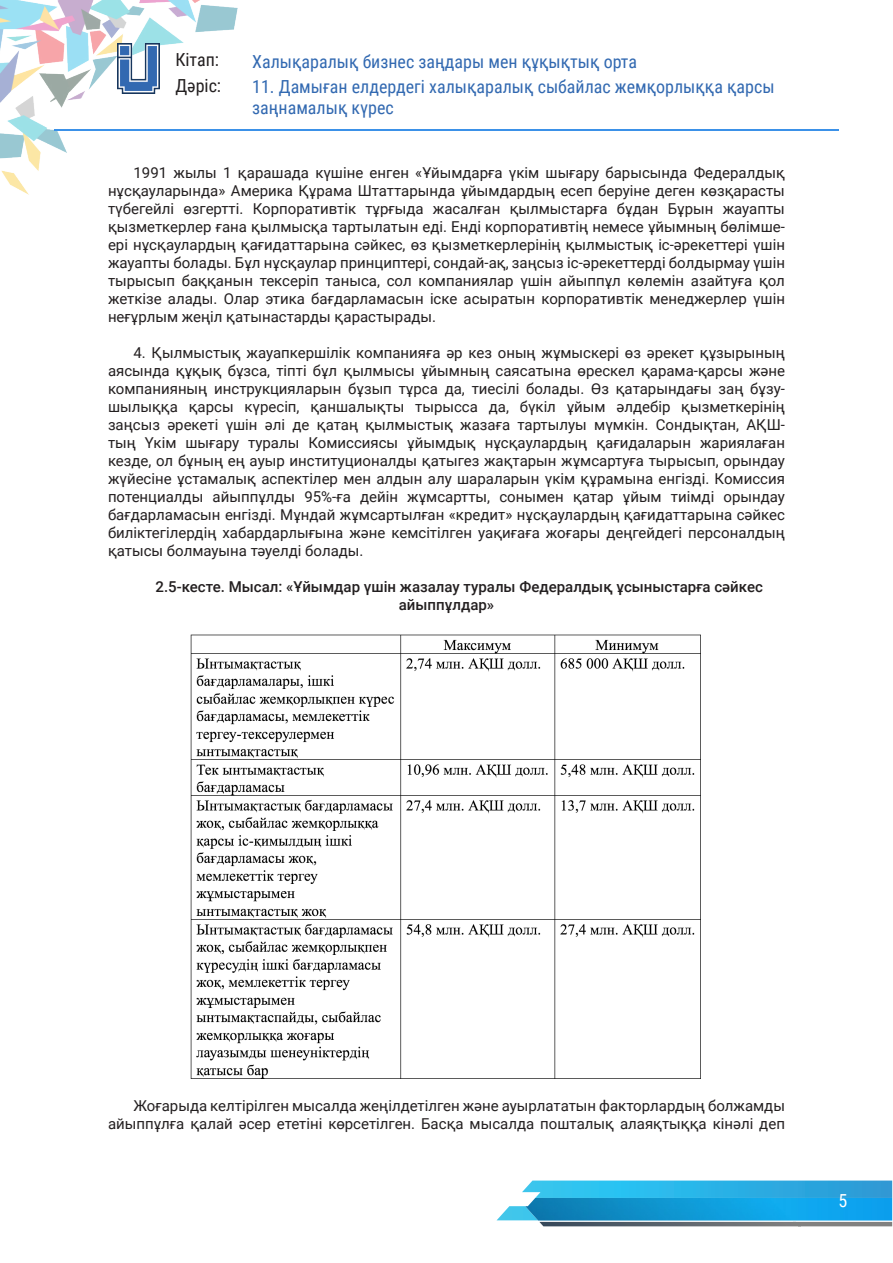
<style>
.page{position:relative;width:893px;height:1263px;background:#fff}
.page>*{position:absolute;margin:0;border:0;box-sizing:border-box;transform-origin:0 0}
.t1{font:18px/21px "Roboto Condensed";color:#3269b1}
.t2{font:18px/25.5px "Roboto Condensed";color:#231f20}
.t3{font:18px "Roboto Condensed";color:#fff}
.t4{font:15px/18px "Roboto";color:#231f20;text-align:justify}
.t5{font:500 15px/18px "Roboto";color:#231f20}
</style>
<div class="page">
<svg style="left:497px;top:1180px;width:395px;height:46px"></svg>
<img style="left:525px;top:1198px;width:367px;height:22px">
<img style="left:0;top:0;width:238px;height:195px">
<hr style="left:54px;top:129px;width:785px;height:2px;background:#3b91e8">
<img style="left:118px;top:44px;width:41px;height:49px">
<img style="left:190px;top:634px;width:511px;height:445px">
<p class="t2" style="left:175px;top:46px;width:47px">Кітап:<br>Дәріс:</p>
<p class="t1" style="left:252px;top:50px;width:386px">Халықаралық бизнес заңдары мен құқықтық орта</p>
<p class="t1" style="left:252px;top:75px;width:524px">11. Дамыған елдердегі халықаралық сыбайлас жемқорлыққа қарсы заңнамалық күрес</p>
<p class="t4" style="left:108px;top:163px;width:678px;text-indent:26px">1991 жылы 1 қарашада күшіне енген «Ұйымдарға үкім шығару барысында Федералдық нұсқауларында» Америка Құрама Штаттарында ұйымдардың есеп беруіне деген көзқарасты түбегейлі өзгертті. Корпоративтік тұрғыда жасалған қылмыстарға бұдан Бұрын жауапты қызметкерлер ғана қылмысқа тартылатын еді. Енді корпоративтің немесе ұйымның бөлімше&shy;ері нұсқаулардың қағидаттарына сәйкес, өз қызметкерлерінің қылмыстық іс-әрекеттері үшін жауапты болады. Бұл нұсқаулар принциптері, сондай-ақ, заңсыз іс-әрекеттерді болдырмау үшін тырысып баққанын тексеріп таныса, сол компаниялар үшін айыппұл көлемін азайтуға қол жеткізе алады. Олар этика бағдарламасын іске асыратын корпоративтік менеджерлер үшін неғұрлым жеңiл қатынастарды қарастырады.</p>
<p class="t4" style="left:108px;top:343px;width:678px;text-indent:26px">4. Қылмыстық жауапкершілік компанияға әр кез оның жұмыскері өз әрекет құзырының аясында құқық бұзса, тіпті бұл қылмысы ұйымның саясатына өрескел қарама-қарсы және компанияның инструкцияларын бұзып тұрса да, тиесілі болады. Өз қатарындағы заң бұзу&shy;шылыққа қарсы күресіп, қаншалықты тырысса да, бүкіл ұйым әлдебір қызметкерінің заңсыз әрекеті үшін әлі де қатаң қылмыстық жазаға тартылуы мүмкін. Сондықтан, АҚШ&shy;тың Үкім шығару туралы Комиссиясы ұйымдық нұсқаулардың қағидаларын жариялаған кезде, ол бұның ең ауыр институционалды қатыгез жақтарын жұмсартуға тырысып, орындау жүйесіне ұстамалық аспектілер мен алдын алу шараларын үкім құрамына енгізді. Комиссия потенциалды айыппұлды 95%-ға дейін жұмсартты, сонымен қатар ұйым тиімді орындау бағдарламасын енгізді. Мұндай жұмсартылған «кредит» нұсқаулардың қағидаттарына сәйкес биліктегілердің хабардарлығына және кемсітілген уақиғаға жоғары деңгейдегі персоналдың қатысы болмауына тәуелді болады.</p>
<p class="t5" style="left:399px;top:577px;width:366px;text-indent:-243px">2.5-кесте. Мысал: «Ұйымдар үшін жазалау туралы Федералдық ұсыныстарға сәйкес айыппұлдар»</p>
<p class="t4" style="left:108px;top:1096px;width:678px;text-align:right">Жоғарыда келтірілген мысалда жеңілдетілген және ауырлататын факторлардың болжамды айыппұлға қалай әсер ететіні көрсетілген. Басқа мысалда пошталық алаяқтыққа кінәлі деп</p>
<p class="t3" style="left:838px;top:1188px;width:10px">5</p>
</div>
